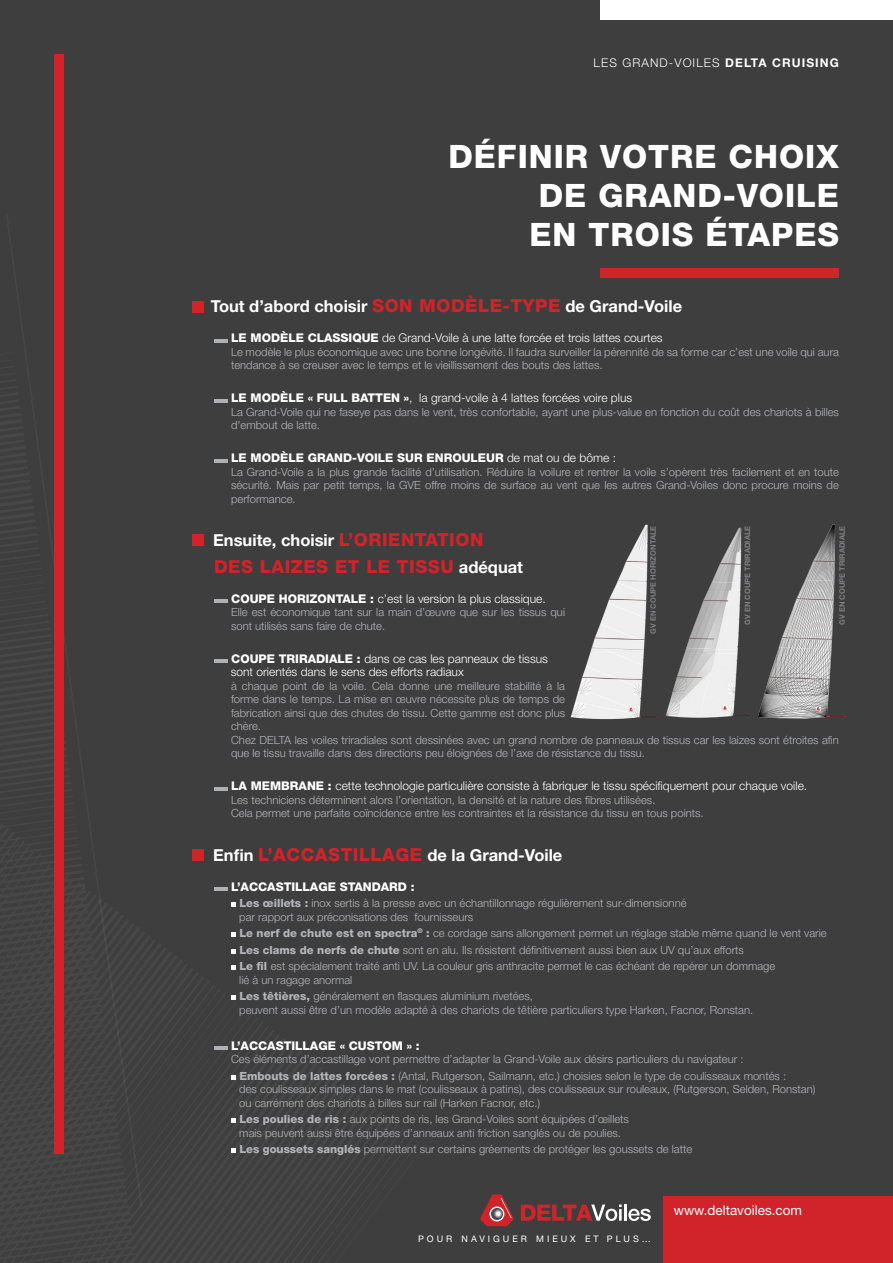
<style>
.page{position:relative;width:893px;height:1263px;background:#3e3e3f}
.page>*{position:absolute;margin:0;border:0;box-sizing:border-box;transform-origin:0 0}
.t1{font:800 32.25px "Helvetica Neue LT Std";letter-spacing:.03em;color:#fff}
.t2{font:800 18px "Helvetica Neue LT Std";letter-spacing:.03em;color:#d1232a}
.t3{font:700 16.5px "Helvetica Neue LT Std";color:#fff}
.t4{font:13.5px "Helvetica Neue LT Std";color:#fff}
.t5{font:300 12px "Helvetica Neue LT Std";color:#fff}
.t6{font:800 12px "Helvetica Neue LT Std";color:#fff}
.t7{font:300 12px "Helvetica Neue LT Std";letter-spacing:.09em;color:#fff}
.t8{font:300 11.25px/13.5px "Helvetica Neue LT Std";color:#b4b5b8}
.t9{font:9px "Helvetica Neue LT Std";letter-spacing:.325em;color:#fff}
.t10{font:700 7.5px "Helvetica Neue LT Std";color:#bdbec1}
.s1{font-weight:700}
.s2{font-weight:800;font-size:18px;color:#d1232a}
.s3{font-weight:800}
.s4{font-weight:300}
.s5{font-weight:700;font-size:16.5px;color:#fff}
</style>
<div class="page">
<div style="left:600px;top:0;width:293px;height:19px;background:#fff"></div>
<div style="left:54px;top:54px;width:10px;height:1099px;background:#d1232a"></div>
<div style="left:663px;top:1197px;width:230px;height:66px;background:#d1232a"></div>
<svg style="left:480px;top:1194px;width:34px;height:32px"></svg>
<svg style="left:521px;top:1204px;width:101px;height:17px"></svg>
<hr style="left:624px;top:1204px;width:3px;height:17px;background:#fff">
<svg style="left:628px;top:1209px;width:23px;height:12px"></svg>
<div style="left:600px;top:268px;width:239px;height:9px;background:#d1232a"></div>
<div style="left:193px;top:301px;width:11px;height:11px;background:#d1232a"></div>
<hr style="left:214px;top:339px;width:14px;height:3px;background:#b0b1b5">
<img style="left:570px;top:524px;width:87px;height:196px">
<img style="left:665px;top:527px;width:86px;height:191px">
<img style="left:758px;top:524px;width:87px;height:195px">
<p class="t7" style="left:594px;top:56px;width:247px">LES GRAND-VOILES <span class="s1">DELTA CRUISING</span></p>
<p class="t1" style="left:448px;top:138px;width:392px">DÉFINIR VOTRE CHOIX</p>
<p class="t1" style="left:539px;top:176px;width:302px">DE GRAND-VOILE</p>
<p class="t1" style="left:529px;top:215px;width:311px">EN TROIS ÉTAPES</p>
<p class="t3" style="left:211px;top:296px;width:473px">Tout d’abord choisir <span class="s2">SON MODÈLE-TYPE</span> de Grand-Voile</p>
<p class="t5" style="left:231px;top:331px;width:433px"><span class="s3">LE MODÈLE CLASSIQUE</span> de Grand-Voile à une latte forcée et trois lattes courtes</p>
<p class="t8" style="left:231px;top:345px;width:609px">Le modèle le plus économique avec une bonne longévité. Il faudra surveiller la pérennité de sa forme car c’est une voile qui aura tendance à se creuser avec le temps et le vieillissement des bouts des lattes.</p>
<p class="t5" style="left:231px;top:391px;width:402px"><span class="s3">LE MODÈLE « FULL BATTEN »</span>, la grand-voile à 4 lattes forcées voire plus</p>
<p class="t8" style="left:231px;top:405px;width:609px">La Grand-Voile qui ne faseye pas dans le vent, très confortable, ayant une plus-value en fonction du coût des chariots à billes d’embout de latte.</p>
<p class="t6" style="left:231px;top:451px;width:386px">LE MODÈLE GRAND-VOILE SUR ENROULEUR <span class="s4">de mat ou de bôme :</span></p>
<p class="t8" style="left:231px;top:465px;width:609px;text-align:justify">La Grand-Voile a la plus grande facilité d’utilisation. Réduire la voilure et rentrer la voile s’opèrent très facilement et en toute sécurité. Mais par petit temps, la GVE offre moins de surface au vent que les autres Grand-Voiles donc procure moins de performance.</p>
<p class="t3" style="left:213px;top:530px;width:272px">Ensuite, choisir <span class="s2">L’ORIENTATION</span></p>
<p class="t2" style="left:214px;top:556px;width:310px">DES LAIZES ET LE TISSU <span class="s5">adéquat</span></p>
<p class="t5" style="left:231px;top:591px;width:316px"><span class="s3">COUPE HORIZONTALE :</span> c’est la version la plus classique.</p>
<p class="t8" style="left:231px;top:605px;width:336px">Elle est économique tant sur la main d’œuvre que sur les tissus qui sont utilisés sans faire de chute.</p>
<p class="t5" style="left:231px;top:651px;width:318px"><span class="s3">COUPE TRIRADIALE :</span> dans ce cas les panneaux de tissus</p>
<p class="t5" style="left:231px;top:665px;width:235px">sont orientés dans le sens des efforts radiaux</p>
<p class="t8" style="left:231px;top:679px;width:336px;text-align:justify">à chaque point de la voile. Cela donne une meilleure stabilité à la forme dans le temps. La mise en œuvre nécessite plus de temps de fabrication ainsi que des chutes de tissu. Cette gamme est donc plus chère.</p>
<p class="t8" style="left:231px;top:733px;width:609px">Chez DELTA les voiles triradiales sont dessinées avec un grand nombre de panneaux de tissus car les laizes sont étroites afin que le tissu travaille dans des directions peu éloignées de l’axe de résistance du tissu.</p>
<p class="t5" style="left:231px;top:779px;width:577px"><span class="s3">LA MEMBRANE :</span> cette technologie particulière consiste à fabriquer le tissu spécifiquement pour chaque voile.</p>
<p class="t8" style="left:231px;top:793px;width:426px">Les techniciens déterminent alors l’orientation, la densité et la nature des fibres utilisées.</p>
<p class="t8" style="left:231px;top:806px;width:474px">Cela permet une parfaite coïncidence entre les contraintes et la résistance du tissu en tous points.</p>
<p class="t3" style="left:213px;top:844px;width:351px">Enfin <span class="s2">L’ACCASTILLAGE</span> de la Grand-Voile</p>
<p class="t6" style="left:231px;top:879px;width:185px">L’ACCASTILLAGE STANDARD :</p>
<p class="t8" style="left:239px;top:896px;width:449px"><span class="s3">Les œillets :</span> inox sertis à la presse avec un échantillonnage régulièrement sur-dimensionné</p>
<p class="t8" style="left:239px;top:909px;width:235px">par rapport aux préconisations des fournisseurs</p>
<p class="t8" style="left:239px;top:926px;width:589px"><span class="s3">Le nerf de chute est en spectra</span><sup>®</sup> <span class="s3">:</span> ce cordage sans allongement permet un réglage stable même quand le vent varie</p>
<p class="t8" style="left:239px;top:942px;width:506px"><span class="s3">Les clams de nerfs de chute</span> sont en alu. Ils résistent définitivement aussi bien aux UV qu’aux efforts</p>
<p class="t8" style="left:239px;top:959px;width:538px"><span class="s3">Le fil</span> est spécialement traité anti UV. La couleur gris anthracite permet le cas échéant de repérer un dommage</p>
<p class="t8" style="left:239px;top:972px;width:114px">lié à un ragage anormal</p>
<p class="t8" style="left:239px;top:989px;width:295px"><span class="s3">Les têtières,</span> généralement en flasques aluminium rivetées,</p>
<p class="t8" style="left:239px;top:1002px;width:515px">peuvent aussi être d’un modèle adapté à des chariots de têtière particuliers type Harken, Facnor, Ronstan.</p>
<p class="t6" style="left:231px;top:1038px;width:190px">L’ACCASTILLAGE « CUSTOM » :</p>
<p class="t8" style="left:231px;top:1052px;width:514px">Ces éléments d’accastillage vont permettre d’adapter la Grand-Voile aux désirs particuliers du navigateur :</p>
<p class="t8" style="left:239px;top:1068px;width:548px"><span class="s3">Embouts de lattes forcées :</span> (Antal, Rutgerson, Sailmann, etc.) choisies selon le type de coulisseaux montés :</p>
<p class="t8" style="left:239px;top:1082px;width:578px">des coulisseaux simples dans le mat (coulisseaux à patins), des coulisseaux sur rouleaux, (Rutgerson, Selden, Ronstan)</p>
<p class="t8" style="left:239px;top:1095px;width:302px">ou carrément des chariots à billes sur rail (Harken Facnor, etc.)</p>
<p class="t8" style="left:239px;top:1112px;width:391px"><span class="s3">Les poulies de ris :</span> aux points de ris, les Grand-Voiles sont équipées d’œillets</p>
<p class="t8" style="left:239px;top:1125px;width:383px">mais peuvent aussi être équipées d’anneaux anti friction sanglés ou de poulies.</p>
<p class="t8" style="left:239px;top:1142px;width:454px"><span class="s3">Les goussets sanglés</span> permettent sur certains gréements de protéger les goussets de latte</p>
<p class="t10" style="left:649px;top:633px;width:109px;rotate:-90deg">GV EN COUPE HORIZONTALE</p>
<p class="t10" style="left:743px;top:625px;width:100px;rotate:-90deg">GV EN COUPE TRIRADIALE</p>
<p class="t10" style="left:837px;top:625px;width:100px;rotate:-90deg">GV EN COUPE TRIRADIALE</p>
<p class="t9" style="left:418px;top:1233px;width:234px">POUR NAVIGUER MIEUX ET PLUS…</p>
<p class="t4" style="left:674px;top:1202px;width:130px">www.deltavoiles.com</p>
</div>
